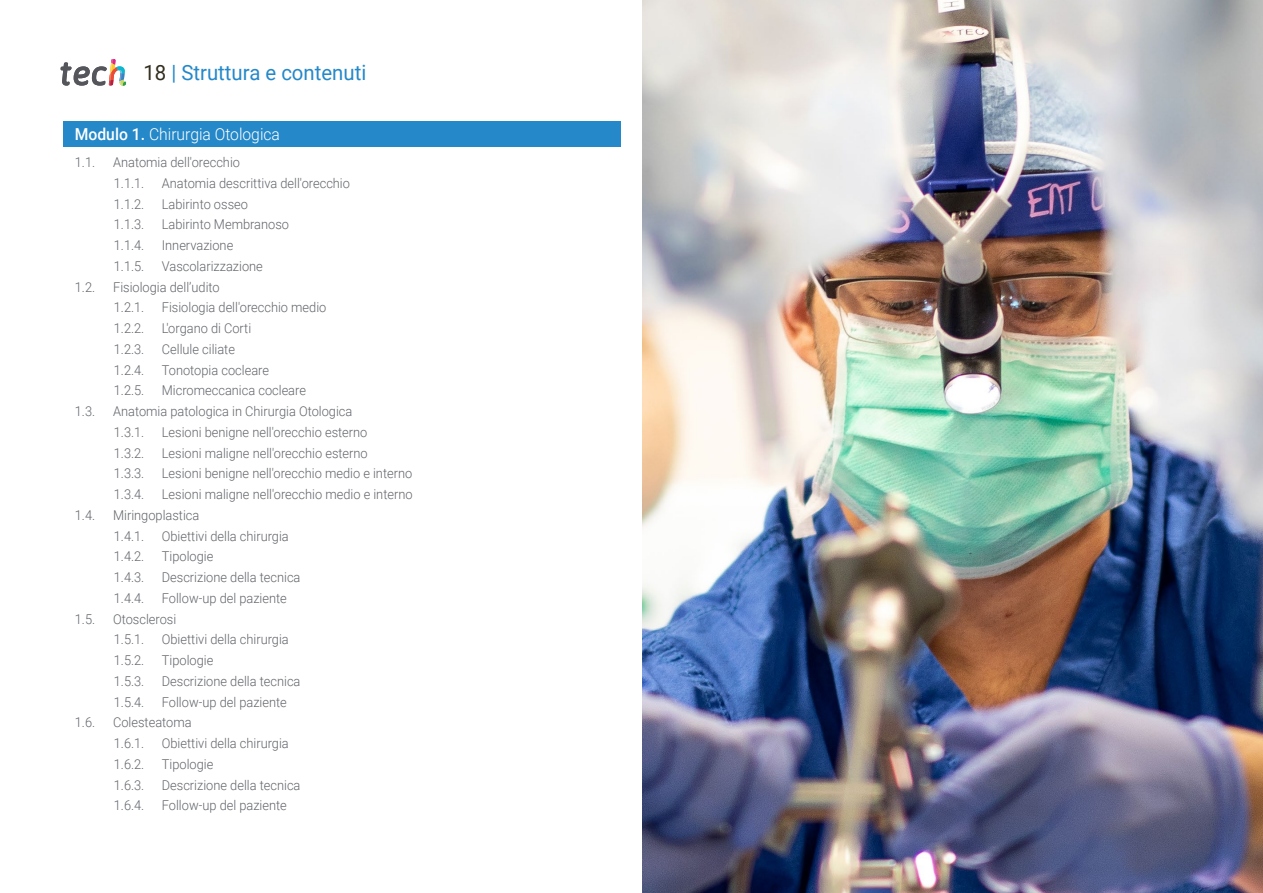
<style>
.page{position:relative;width:1263px;height:893px;background:#fff}
.page>*{position:absolute;margin:0;border:0;box-sizing:border-box;transform-origin:0 0}
.t1{font:21px "Roboto";color:#2488c9}
.t2{font:300 16.5px "Roboto";color:#fff;scale:.95 1}
.t3{font:300 13.5px/20.7px "Roboto";color:#61646a;scale:.95 1}
.s1{color:#312e20}
.s2{font-weight:500}
</style>
<div class="page">
<div style="left:64px;top:121px;width:557px;height:25px;background:#2488c9"></div>
<img style="left:642px;top:0;width:621px;height:893px">
<svg style="left:61px;top:59px;width:65px;height:27px"></svg>
<h1 class="t1" style="left:144px;top:57px;width:224px"><span class="s1">18</span> | Struttura e contenuti</h1>
<p class="t2" style="left:75px;top:123px;width:217px"><span class="s2">Modulo 1.</span> Chirurgia Otologica</p>
<p class="t3" style="left:75px;top:151px;width:23px">1.1.</p>
<p class="t3" style="left:113px;top:151px;width:135px">Anatomia dell'orecchio<br>1.1.1.</p>
<p class="t3" style="left:162px;top:172px;width:200px">Anatomia descrittiva dell'orecchio</p>
<p class="t3" style="left:114px;top:193px;width:34px">1.1.2.</p>
<p class="t3" style="left:162px;top:193px;width:92px">Labirinto osseo</p>
<p class="t3" style="left:114px;top:214px;width:34px">1.1.3.</p>
<p class="t3" style="left:162px;top:214px;width:135px">Labirinto Membranoso</p>
<p class="t3" style="left:114px;top:234px;width:34px">1.1.4.</p>
<p class="t3" style="left:162px;top:234px;width:77px">Innervazione</p>
<p class="t3" style="left:114px;top:255px;width:34px">1.1.5.</p>
<p class="t3" style="left:162px;top:255px;width:108px">Vascolarizzazione</p>
<p class="t3" style="left:75px;top:276px;width:23px">1.2.</p>
<p class="t3" style="left:113px;top:276px;width:114px">Fisiologia dell’udito<br>1.2.1.</p>
<p class="t3" style="left:162px;top:297px;width:175px">Fisiologia dell'orecchio medio</p>
<p class="t3" style="left:114px;top:317px;width:34px">1.2.2.</p>
<p class="t3" style="left:162px;top:317px;width:96px">L'organo di Corti</p>
<p class="t3" style="left:114px;top:338px;width:34px">1.2.3.</p>
<p class="t3" style="left:162px;top:338px;width:79px">Cellule ciliate</p>
<p class="t3" style="left:114px;top:359px;width:34px">1.2.4.</p>
<p class="t3" style="left:162px;top:359px;width:114px">Tonotopia cocleare</p>
<p class="t3" style="left:114px;top:380px;width:34px">1.2.5.</p>
<p class="t3" style="left:162px;top:380px;width:153px">Micromeccanica cocleare</p>
<p class="t3" style="left:75px;top:400px;width:23px">1.3.</p>
<p class="t3" style="left:113px;top:400px;width:253px">Anatomia patologica in Chirurgia Otologica<br>1.3.1.</p>
<p class="t3" style="left:162px;top:421px;width:218px">Lesioni benigne nell'orecchio esterno</p>
<p class="t3" style="left:114px;top:442px;width:34px">1.3.2.</p>
<p class="t3" style="left:162px;top:442px;width:218px">Lesioni maligne nell'orecchio esterno</p>
<p class="t3" style="left:114px;top:463px;width:34px">1.3.3.</p>
<p class="t3" style="left:162px;top:463px;width:265px">Lesioni benigne nell'orecchio medio e interno</p>
<p class="t3" style="left:114px;top:483px;width:34px">1.3.4.</p>
<p class="t3" style="left:162px;top:483px;width:265px">Lesioni maligne nell'orecchio medio e interno</p>
<p class="t3" style="left:75px;top:504px;width:23px">1.4.</p>
<p class="t3" style="left:113px;top:504px;width:92px">Miringoplastica<br>1.4.1.</p>
<p class="t3" style="left:162px;top:525px;width:135px">Obiettivi della chirurgia</p>
<p class="t3" style="left:114px;top:546px;width:34px">1.4.2.</p>
<p class="t3" style="left:162px;top:546px;width:56px">Tipologie</p>
<p class="t3" style="left:114px;top:566px;width:34px">1.4.3.</p>
<p class="t3" style="left:162px;top:566px;width:147px">Descrizione della tecnica</p>
<p class="t3" style="left:114px;top:587px;width:34px">1.4.4.</p>
<p class="t3" style="left:162px;top:587px;width:133px">Follow-up del paziente</p>
<p class="t3" style="left:75px;top:608px;width:23px">1.5.</p>
<p class="t3" style="left:113px;top:608px;width:68px">Otosclerosi<br>1.5.1.</p>
<p class="t3" style="left:162px;top:629px;width:135px">Obiettivi della chirurgia</p>
<p class="t3" style="left:114px;top:649px;width:34px">1.5.2.</p>
<p class="t3" style="left:162px;top:649px;width:56px">Tipologie</p>
<p class="t3" style="left:114px;top:670px;width:34px">1.5.3.</p>
<p class="t3" style="left:162px;top:670px;width:147px">Descrizione della tecnica</p>
<p class="t3" style="left:114px;top:691px;width:34px">1.5.4.</p>
<p class="t3" style="left:162px;top:691px;width:133px">Follow-up del paziente</p>
<p class="t3" style="left:75px;top:712px;width:23px">1.6.</p>
<p class="t3" style="left:113px;top:712px;width:84px">Colesteatoma<br>1.6.1.</p>
<p class="t3" style="left:162px;top:732px;width:135px">Obiettivi della chirurgia</p>
<p class="t3" style="left:114px;top:753px;width:34px">1.6.2.</p>
<p class="t3" style="left:162px;top:753px;width:56px">Tipologie</p>
<p class="t3" style="left:114px;top:774px;width:34px">1.6.3.</p>
<p class="t3" style="left:162px;top:774px;width:147px">Descrizione della tecnica</p>
<p class="t3" style="left:114px;top:795px;width:34px">1.6.4.</p>
<p class="t3" style="left:162px;top:795px;width:133px">Follow-up del paziente</p>
</div>
